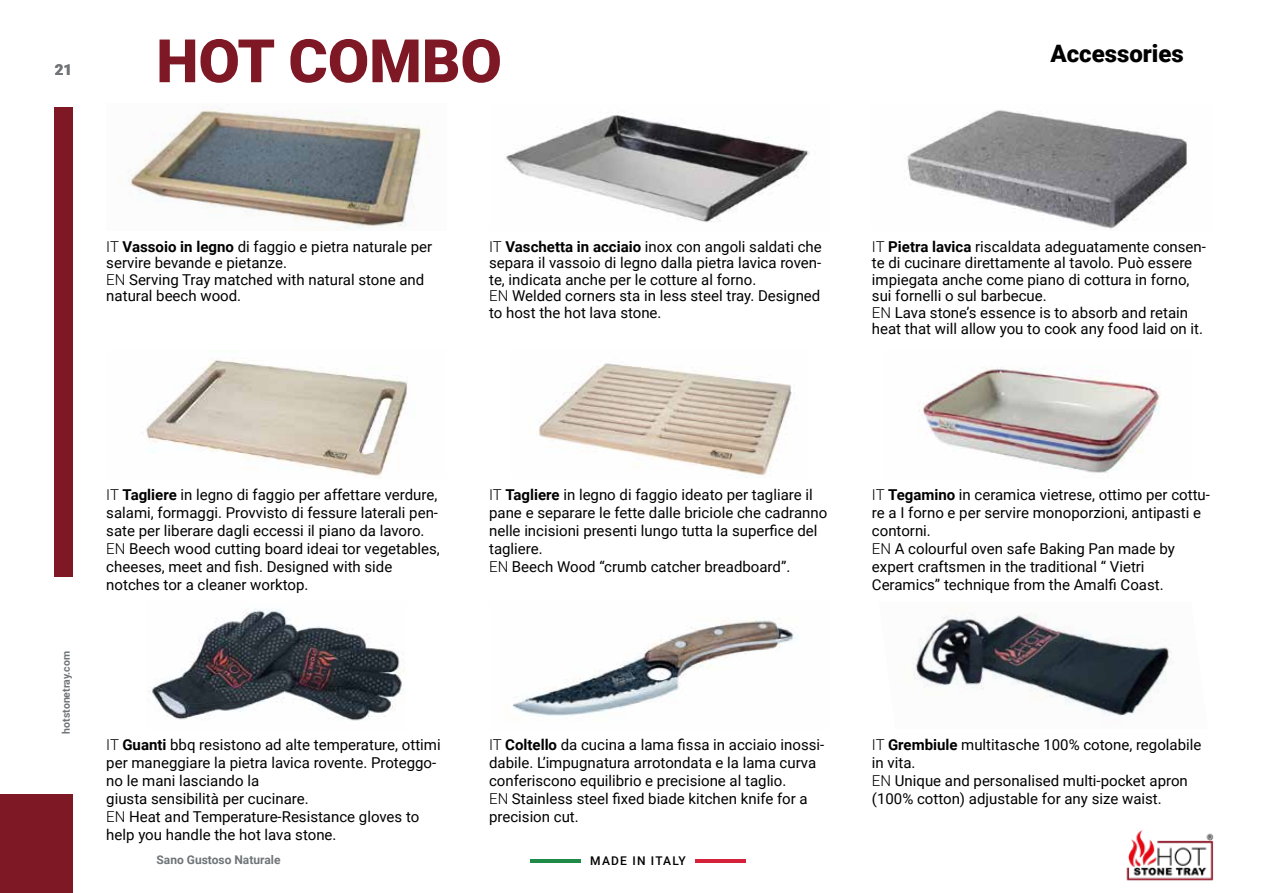
<style>
.page{position:relative;width:1276px;height:893px;background:#fff}
.page>*{position:absolute;margin:0;border:0;box-sizing:border-box;transform-origin:0 0}
.t1{font:900 60px "Roboto";color:#7d1824}
.t2{font:900 24px "Roboto";color:#000}
.t3{font:15px/18px "Roboto";color:#000}
.t4{font:900 15px "Roboto";color:#6f7578}
.t5{font:700 12px "Roboto";color:#6f7578}
.t6{font:500 12px "Roboto";letter-spacing:.1em;color:#000}
.t7{font:700 10.5px "Roboto";color:#6f7578}
.s1{font-weight:300}
.s2{font-weight:700}
</style>
<div class="page">
<div style="left:55px;top:107px;width:18px;height:470px;background:#7d1824"></div>
<div style="left:0;top:794px;width:73px;height:99px;background:#7d1824"></div>
<img style="left:120px;top:109px;width:306px;height:120px">
<img style="left:142px;top:360px;width:266px;height:117px">
<img style="left:149px;top:608px;width:256px;height:113px">
<img style="left:506px;top:112px;width:304px;height:111px">
<img style="left:538px;top:363px;width:254px;height:115px">
<img style="left:512px;top:618px;width:284px;height:99px">
<img style="left:907px;top:110px;width:281px;height:119px">
<img style="left:919px;top:368px;width:242px;height:105px">
<img style="left:913px;top:613px;width:260px;height:103px">
<hr style="left:530px;top:859px;width:50px;height:4px;background:#208b49">
<hr style="left:695px;top:859px;width:50px;height:4px;background:#d5213a">
<img style="left:1126px;top:830px;width:88px;height:51px">
<p class="t4" style="left:55px;top:59px;width:19px">21</p>
<h1 class="t1" style="left:156px;top:19px;width:347px">HOT COMBO</h1>
<h2 class="t2" style="left:1050px;top:37px;width:135px">Accessories</h2>
<p class="t3" style="left:106px;top:238px;width:327px;line-height:16.5px"><span class="s1">IT</span> <span class="s2">Vassoio in legno</span> di faggio e pietra naturale per servire bevande e pietanze.<br><span class="s1">EN</span> Serving Tray matched with natural stone and natural beech wood.</p>
<p class="t3" style="left:489px;top:238px;width:334px;line-height:16.5px"><span class="s1">IT</span> <span class="s2">Vaschetta in acciaio</span> inox con angoli saldati che separa il vassoio di legno dalla pietra lavica roven&shy;te, indicata anche per le cotture al forno.<br><span class="s1">EN</span> Welded corners sta in less steel tray. Designed to host the hot lava stone.</p>
<p class="t3" style="left:872px;top:238px;width:335px;line-height:16.5px"><span class="s1">IT</span> <span class="s2">Pietra lavica</span> riscaldata adeguatamente consen&shy;te di cucinare direttamente al tavolo. Può essere impiegata anche come piano di cottura in forno, sui fornelli o sul barbecue.<br><span class="s1">EN</span> Lava stone’s essence is to absorb and retain heat that will allow you to cook any food laid on it.</p>
<p class="t7" style="left:59px;top:733px;width:84px;rotate:-90deg">hotstonetray.com</p>
<p class="t3" style="left:106px;top:485px;width:335px"><span class="s1">IT</span> <span class="s2">Tagliere</span> in legno di faggio per affettare verdure, salami, formaggi. Provvisto di fessure laterali pen&shy;sate per liberare dagli eccessi il piano da lavoro.<br><span class="s1">EN</span> Beech wood cutting board ideai tor vegetables, cheeses, meet and fish. Designed with side notches tor a cleaner worktop.</p>
<p class="t3" style="left:489px;top:485px;width:340px"><span class="s1">IT</span> <span class="s2">Tagliere</span> in legno di faggio ideato per tagliare il pane e separare le fette dalle briciole che cadranno nelle incisioni presenti lungo tutta la superfice del tagliere.<br><span class="s1">EN</span> Beech Wood “crumb catcher breadboard”.</p>
<p class="t3" style="left:106px;top:735px;width:336px"><span class="s1">IT</span> <span class="s2">Guanti</span> bbq resistono ad alte temperature, ottimi per maneggiare la pietra lavica rovente. Proteggo&shy;no le mani lasciando la<br>giusta sensibilità per cucinare.<br><span class="s1">EN</span> Heat and Temperature-Resistance gloves to help you handle the hot lava stone.</p>
<p class="t3" style="left:489px;top:735px;width:336px"><span class="s1">IT</span> <span class="s2">Coltello</span> da cucina a lama fissa in acciaio inossi&shy;dabile. L’impugnatura arrotondata e la lama curva conferiscono equilibrio e precisione al taglio.<br><span class="s1">EN</span> Stainless steel fixed biade kitchen knife for a precision cut.</p>
<p class="t5" style="left:156px;top:851px;width:125px">Sano Gustoso Naturale</p>
<p class="t6" style="left:590px;top:853px;width:97px">MADE IN ITALY</p>
<p class="t3" style="left:872px;top:485px;width:339px"><span class="s1">IT</span> <span class="s2">Tegamino</span> in ceramica vietrese, ottimo per cottu&shy;re a I forno e per servire monoporzioni, antipasti e contorni.<br><span class="s1">EN</span> A colourful oven safe Baking Pan made by expert craftsmen in the traditional “ Vietri Ceramics” technique from the Amalfi Coast.</p>
<p class="t3" style="left:872px;top:735px;width:331px"><span class="s1">IT</span> <span class="s2">Grembiule</span> multitasche 100% cotone, regolabile in vita.<br><span class="s1">EN</span> Unique and personalised multi-pocket apron (100% cotton) adjustable for any size waist.</p>
</div>
